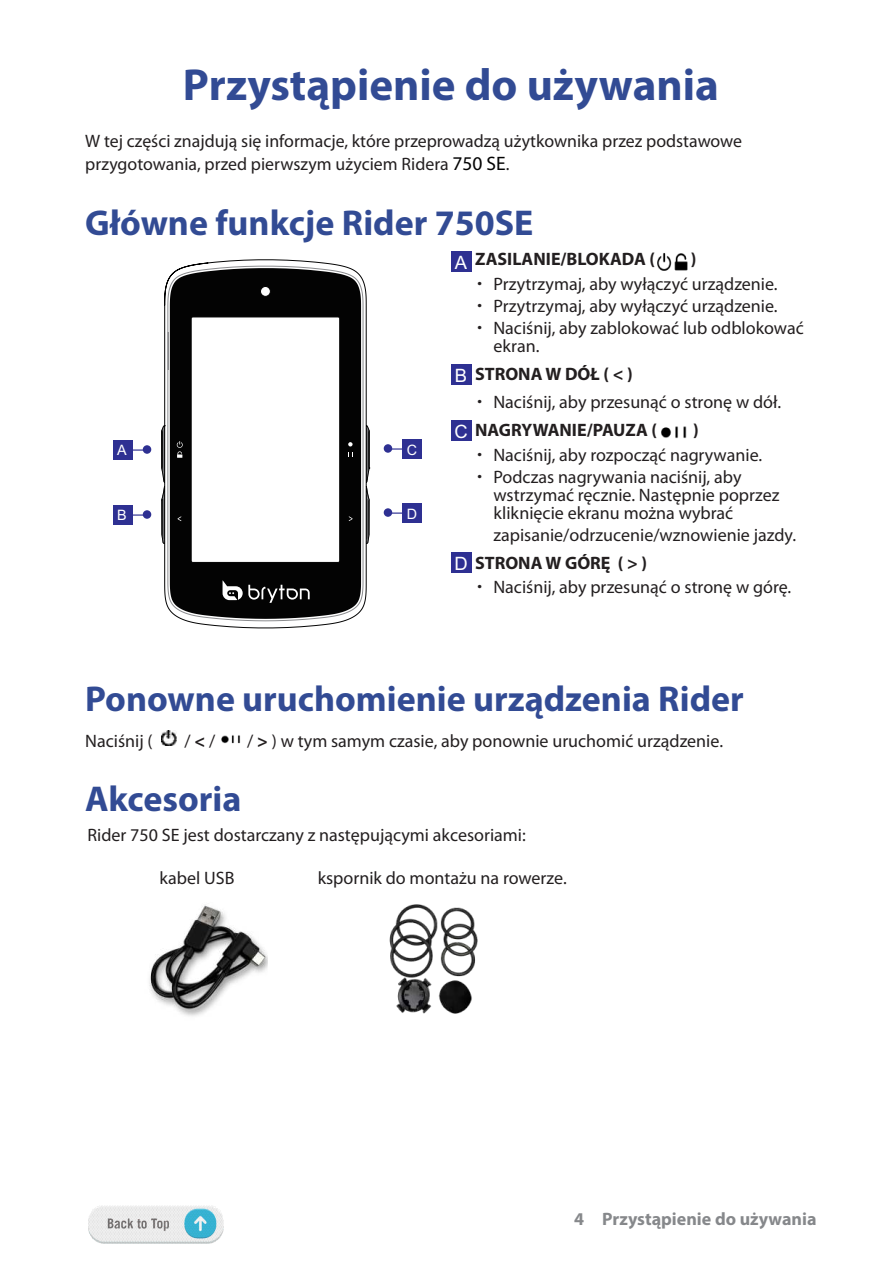
<style>
.page{position:relative;width:893px;height:1263px;background:#fff}
.page>*{position:absolute;margin:0;border:0;box-sizing:border-box;transform-origin:0 0}
.t1{font:700 45px "Myriad Pro";color:#324b94}
.t2{font:700 36px "Myriad Pro";color:#324b94}
.t3{font:18px/22.2px "Myriad Pro";color:#231f20}
.t4{font:700 18px "Myriad Pro";color:#231f20}
.t5{font:700 18px "Myriad Pro";color:#86888b}
.t6{font:14.4px "Arial";color:#fff}
.s1{font-size:19.5px;color:#030303}
.s2{font-family:"Arial";font-weight:400;font-size:18.45px;color:#fff}
.s3{font-family:"Arial";font-size:18.45px;color:#fff}
.s4{font-weight:700}
</style>
<div class="page">
<img style="left:88px;top:1206px;width:135px;height:37px">
<div style="left:451px;top:251px;width:20px;height:21px;background:#2e3092"></div>
<img style="left:657px;top:253px;width:31px;height:18px">
<div style="left:451px;top:364px;width:20px;height:21px;background:#2e3092"></div>
<div style="left:451px;top:420px;width:20px;height:20px;background:#2e3092"></div>
<img style="left:661px;top:426px;width:26px;height:13px">
<div style="left:451px;top:552px;width:20px;height:21px;background:#2e3092"></div>
<img style="left:162px;top:731px;width:15px;height:14px">
<img style="left:221px;top:735px;width:20px;height:9px">
<img style="left:389px;top:904px;width:89px;height:110px">
<img style="left:149px;top:905px;width:118px;height:111px">
<svg style="left:132px;top:449px;width:11px;height:2px"></svg>
<div style="left:143px;top:445px;width:8px;height:9px;background:#2e3092;border-radius:50%"></div>
<div style="left:113px;top:440px;width:19px;height:20px;background:#2e3092"></div>
<svg style="left:132px;top:514px;width:11px;height:2px"></svg>
<div style="left:143px;top:510px;width:8px;height:9px;background:#2e3092;border-radius:50%"></div>
<div style="left:113px;top:505px;width:19px;height:20px;background:#2e3092"></div>
<svg style="left:392px;top:448px;width:11px;height:2px"></svg>
<div style="left:384px;top:444px;width:8px;height:9px;background:#2e3092;border-radius:50%"></div>
<div style="left:403px;top:439px;width:19px;height:20px;background:#2e3092"></div>
<svg style="left:392px;top:512px;width:11px;height:2px"></svg>
<div style="left:384px;top:508px;width:8px;height:9px;background:#2e3092;border-radius:50%"></div>
<div style="left:403px;top:503px;width:19px;height:20px;background:#2e3092"></div>
<svg style="left:161px;top:259px;width:209px;height:369px"></svg>
<svg style="left:349px;top:516px;width:4px;height:5px"></svg>
<svg style="left:178px;top:516px;width:3px;height:5px"></svg>
<svg style="left:348px;top:452px;width:5px;height:5px"></svg>
<svg style="left:348px;top:442px;width:5px;height:4px"></svg>
<svg style="left:177px;top:441px;width:6px;height:17px"></svg>
<svg style="left:223px;top:580px;width:87px;height:23px;background:#3d3d3d"></svg>
<h1 class="t1" style="left:183px;top:55px;width:537px">Przystąpienie do używania</h1>
<p class="t3" style="left:85px;top:129px;width:658px;line-height:23.4px">W tej części znajdują się informacje, które przeprowadzą użytkownika przez podstawowe przygotowania, przed pierwszym użyciem Ridera <span class="s1">750 SE</span>.</p>
<h2 class="t2" style="left:85px;top:199px;width:450px">Główne funkcje Rider 750SE</h2>
<p class="t4" style="left:455px;top:248px;width:202px"><span class="s2">A</span> ZASILANIE/BLOKADA (</p>
<p class="t4" style="left:691px;top:248px;width:7px">)</p>
<p class="t3" style="left:493px;top:272px;width:312px">Przytrzymaj, aby wyłączyć urządzenie.<br>Przytrzymaj, aby wyłączyć urządzenie.<br>Naciśnij, aby zablokować lub odblokować</p>
<p class="t3" style="left:493px;top:335px;width:47px">ekran.</p>
<p class="t4" style="left:455px;top:362px;width:179px"><span class="s2">B</span> STRONA W DÓŁ ( &lt; )</p>
<p class="t3" style="left:493px;top:391px;width:289px">Naciśnij, aby przesunąć o stronę w dół.</p>
<p class="t4" style="left:454px;top:418px;width:204px"><span class="s2">C</span> NAGRYWANIE/PAUZA (</p>
<p class="t4" style="left:693px;top:418px;width:7px">)</p>
<p class="t3" style="left:493px;top:443px;width:270px">Naciśnij, aby rozpocząć nagrywanie.<br>Podczas nagrywania naciśnij, aby</p>
<p class="t3" style="left:493px;top:486px;width:287px;line-height:18px">wstrzymać ręcznie. Następnie poprzez kliknięcie ekranu można wybrać</p>
<p class="t3" style="left:454px;top:520px;width:343px;line-height:28px;text-indent:39px">zapisanie/odrzucenie/wznowienie jazdy.<br><span class="s3">D</span> <span class="s4">STRONA W GÓRĘ ( &gt; )</span></p>
<p class="t3" style="left:493px;top:575px;width:299px">Naciśnij, aby przesunąć o stronę w górę.</p>
<p class="t6" style="left:407px;top:440px;width:12px">C</p>
<p class="t6" style="left:117px;top:440px;width:11px">A</p>
<p class="t6" style="left:407px;top:504px;width:12px">D</p>
<p class="t6" style="left:117px;top:504px;width:11px">B</p>
<h2 class="t2" style="left:85px;top:675px;width:660px">Ponowne uruchomienie urządzenia Rider</h2>
<p class="t3" style="left:85px;top:729px;width:69px">Naciśnij (</p>
<p class="t3" style="left:185px;top:729px;width:32px">/ <span class="s4">&lt;</span> /</p>
<p class="t3" style="left:247px;top:729px;width:477px">/ <span class="s4">&gt;</span> ) w tym samym czasie, aby ponownie uruchomić urządzenie.</p>
<h2 class="t2" style="left:85px;top:775px;width:158px">Akcesoria</h2>
<p class="t3" style="left:87px;top:824px;width:440px">Rider 750 SE jest dostarczany z następującymi akcesoriami:</p>
<p class="t3" style="left:159px;top:866px;width:77px">kabel USB</p>
<p class="t3" style="left:318px;top:866px;width:251px">kspornik do montażu na rowerze.</p>
<p class="t5" style="left:574px;top:1208px;width:244px">4 Przystąpienie do używania</p>
</div>
